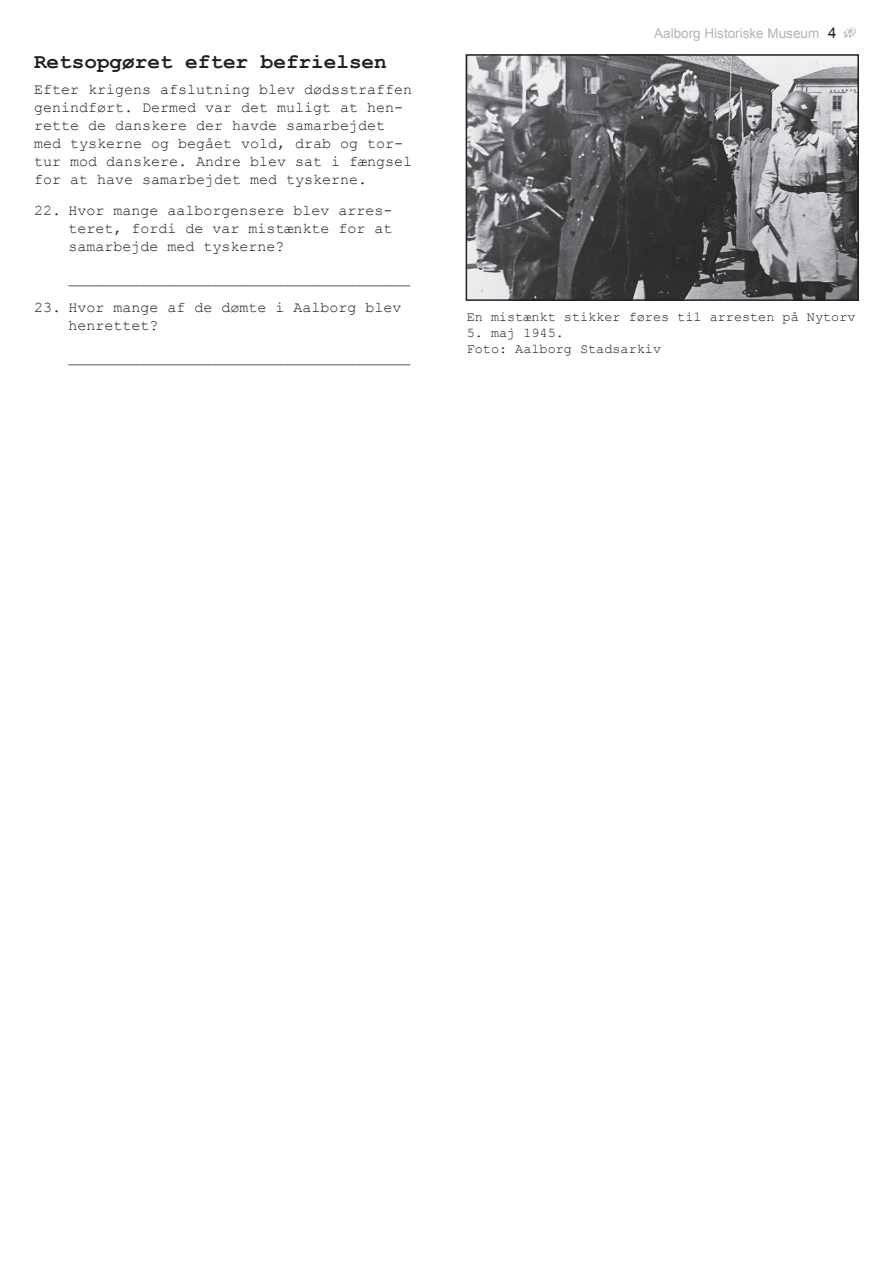
<style>
.page{position:relative;width:893px;height:1263px;background:#fff}
.page>*{position:absolute;margin:0;border:0;box-sizing:border-box;transform-origin:0 0}
.t1{font:700 21px "Courier New";color:#231f20}
.t2{font:15px/18px "Courier New";color:#231f20}
.t3{font:13.5px "Courier New";color:#231f20}
.t4{font:13.5px "Arial";color:#b2b3b7}
.s1{font-size:15px;color:#231f20}
</style>
<div class="page">
<svg style="left:843px;top:27px;width:13px;height:11px"></svg>
<img style="left:469px;top:57px;width:387px;height:241px">
<div style="left:466px;top:54px;width:393px;height:247px;border:2px solid #231f20"></div>
<p class="t1" style="left:34px;top:48px;width:354px">Retsopgøret efter befrielsen</p>
<p class="t2" style="left:34px;top:80px;width:380px">Efter krigens afslutning blev dødsstraffen genindført. Dermed var det muligt at hen&shy;rette de danskere der havde samarbejdet med tyskerne og begået vold, drab og tor&shy;tur mod danskere. Andre blev sat i fængsel for at have samarbejdet med tyskerne.</p>
<p class="t2" style="left:69px;top:201px;width:326px;text-align:justify;text-indent:-34px">22. Hvor mange aalborgensere blev arres&shy;teret, fordi de var mistænkte for at samarbejde med tyskerne?</p>
<p class="t2" style="left:69px;top:267px;width:344px">______________________________________</p>
<p class="t2" style="left:69px;top:298px;width:335px;text-indent:-34px">23. Hvor mange af de dømte i Aalborg blev henrettet?</p>
<p class="t2" style="left:69px;top:347px;width:344px">______________________________________</p>
<p class="t4" style="left:654px;top:24px;width:184px">Aalborg Historiske Museum <span class="s1">4</span></p>
<p class="t3" style="left:467px;top:308px;width:390px">En mistænkt stikker føres til arresten på Nytorv</p>
<p class="t3" style="left:467px;top:324px;width:99px">5. maj 1945.</p>
<p class="t3" style="left:467px;top:341px;width:196px">Foto: Aalborg Stadsarkiv</p>
</div>
